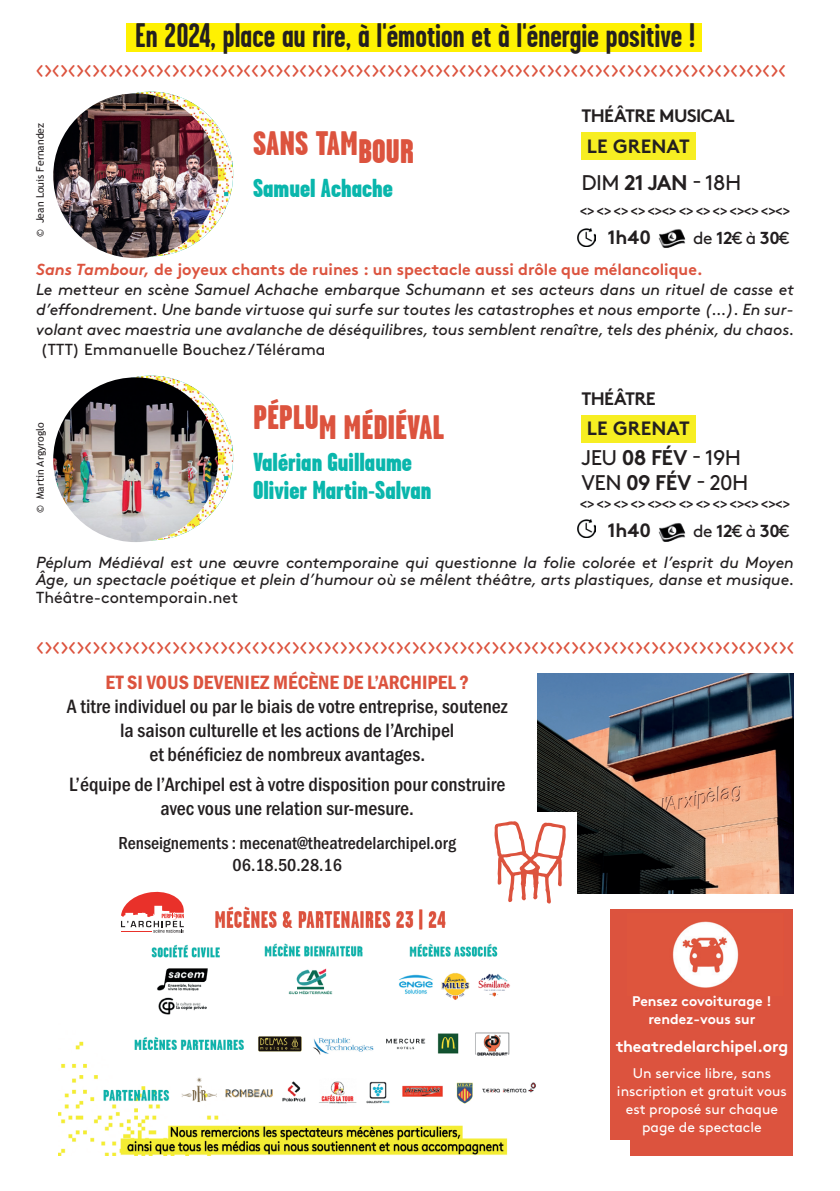
<style>
.page{position:relative;width:840px;height:1191px;background:#fff}
.page>*{position:absolute;margin:0;border:0;box-sizing:border-box;transform-origin:0 0}
.t1{font:34px "Garage Gothic";color:#dc533e;scale:.93 1}
.t2{font:700 34px "Garage Gothic";color:#231f20}
.t3{font:900 34px "Garage Gothic";color:#dc533e}
.t4{font:900 26px/28px "Garage Gothic";color:#09b6ac}
.t5{font:21.2px/25.4px "Brown";letter-spacing:-.025em;color:#231f20}
.t6{font:500 20px/24px "Franklin Gothic URW Cond";color:#231f20;text-align:center}
.t7{font:20px "Franklin Gothic URW Con Dem";color:#dc533e}
.t8{font:19.2px "Brown Bold Alt";letter-spacing:.005em;color:#231f20}
.t9{font:500 18px/21.6px "Franklin Gothic URW Cond";color:#231f20;text-align:center}
.t10{font:18px "Brown Bold Alt";letter-spacing:-.035em;color:#231f20}
.t11{font:17.4px "Brown";color:#231f20}
.t12{font:italic 16px/20px "Brown";letter-spacing:-.005em;color:#231f20;text-align:justify}
.t13{font:16px "Brown Bold Alt";color:#dc533e}
.t14{font:16px "Brown";color:#231f20}
.t15{font:16px "Brown Bold Alt";letter-spacing:-.01em;color:#fff}
.t16{font:14px/18px "Brown";color:#fff;text-align:center}
.t17{font:500 14px "Franklin Gothic URW Cond";color:#231f20}
.t18{font:14px/18px "Brown Bold Alt";color:#fff;text-align:center}
.t19{font:10.4px "Trebuchet MS";color:#231f20}
.s1{font-family:"Brown Bold Alt"}
.s2{font-family:"Brown";font-weight:700;font-style:italic}
</style>
<div class="page">
<img style="left:68px;top:92px;width:165px;height:164px;border-radius:82px">
<img style="left:68px;top:375px;width:165px;height:165px;border-radius:82px">
<img style="left:53px;top:93px;width:165px;height:165px;border-radius:82px">
<img style="left:53px;top:377px;width:165px;height:165px;border-radius:82px">
<div style="left:581px;top:133px;width:114px;height:27px;background:#f7ee22"></div>
<div style="left:581px;top:415px;width:114px;height:27px;background:#f7ee22"></div>
<img style="left:577px;top:229px;width:17px;height:17px">
<img style="left:577px;top:520px;width:17px;height:17px">
<img style="left:658px;top:229px;width:28px;height:19px">
<img style="left:658px;top:523px;width:28px;height:19px">
<div style="left:126px;top:23px;width:575px;height:28px;background:#fff101"></div>
<img style="left:59px;top:906px;width:477px;height:249px">
<div style="left:610px;top:908px;width:182px;height:247px;background:#dc533e"></div>
<img style="left:672px;top:921px;width:67px;height:67px">
<svg style="left:121px;top:891px;width:63px;height:41px"></svg>
<div style="left:596px;top:1140px;width:33px;height:30px;background:#fff"></div>
<img style="left:537px;top:674px;width:256px;height:220px">
<div style="left:526px;top:812px;width:50px;height:96px;background:#fff"></div>
<svg style="left:494px;top:821px;width:71px;height:82px"></svg>
<h1 class="t2" style="left:135px;top:18px;width:561px">En 2024, place au rire, à l'émotion et à l'énergie positive !</h1>
<h1 class="t1" style="left:36px;top:52px;width:807px">&lt;&gt;&lt;&gt;&lt;&gt;&lt;&gt;&lt;&gt;&lt;&gt;&lt;&gt;&lt;&gt;&lt;&gt;&lt;&gt;&lt;&gt;&lt;&gt;&lt;&gt;&lt;&lt;&gt;&lt;&gt;&lt;&gt;&lt;&gt;&lt;&gt;&lt;&gt;&lt;&gt;&lt;&gt;&lt;&gt;&lt;&gt;&lt;&gt;&lt;&gt;&lt;&gt;&lt;&gt;&lt;&gt;&lt;&gt;&lt;&gt;&lt;&gt;&lt;&gt;&lt;&gt;&lt;&gt;&lt;&gt;&lt;&gt;&lt;&gt;&lt;&gt;&lt;&gt;&lt;&gt;&lt;&gt;&lt;&gt;&lt;&gt;&lt;&gt;&lt;&gt;&lt;&gt;&lt;</h1>
<p class="t19" style="left:34px;top:237px;width:116px;rotate:-90deg">© Jean Louis Fernandez</p>
<h1 class="t3" style="left:253px;top:124px;width:162px">SANS TAMBOUR</h1>
<h2 class="t4" style="left:253px;top:173px;width:141px">Samuel Achache</h2>
<p class="t10" style="left:581px;top:101px;width:155px">THÉÂTRE MUSICAL</p>
<p class="t8" style="left:586px;top:130px;width:104px">LE GRENAT</p>
<h3 class="t5" style="left:581px;top:168px;width:161px">DIM <span class="s1">21 JAN</span> - 18H</h3>
<p class="t17" style="left:579px;top:201px;width:211px">&lt;&gt; &lt;&gt; &lt;&gt; &lt;&gt; &lt;&gt;&lt;&gt; &lt;&gt; &lt;&gt; &lt;&gt; &lt;&gt;&lt;&gt; &lt;&gt;&lt;&gt;</p>
<p class="t8" style="left:607px;top:222px;width:45px">1h40</p>
<p class="t11" style="left:692px;top:225px;width:98px">de <span class="s1">12</span>€ à <span class="s1">30</span>€</p>
<p class="t13" style="left:36px;top:256px;width:668px"><span class="s2">Sans Tambour,</span> de joyeux chants de ruines : un spectacle aussi drôle que mélancolique.</p>
<p class="t12" style="left:36px;top:278px;width:759px">Le metteur en scène Samuel Achache embarque Schumann et ses acteurs dans un rituel de casse et d’effondrement. Une bande virtuose qui surfe sur toutes les catastrophes et nous emporte (…). En sur&shy;volant avec maestria une avalanche de déséquilibres, tous semblent renaître, tels des phénix, du chaos.</p>
<p class="t14" style="left:41px;top:337px;width:286px">(TTT) Emmanuelle Bouchez / Télérama</p>
<p class="t19" style="left:34px;top:512px;width:92px;rotate:-90deg">© Martin Argyroglo</p>
<h1 class="t3" style="left:253px;top:408px;width:193px">PÉPLUM MÉDIÉVAL</h1>
<h2 class="t4" style="left:253px;top:447px;width:180px">Valérian Guillaume<br>Olivier Martin-Salvan</h2>
<p class="t10" style="left:581px;top:384px;width:76px">THÉÂTRE</p>
<p class="t8" style="left:586px;top:413px;width:104px">LE GRENAT</p>
<h3 class="t5" style="left:581px;top:443px;width:168px">JEU <span class="s1">08 FÉV</span> - 19H<br>VEN <span class="s1">09 FÉV</span> - 20H</h3>
<p class="t8" style="left:607px;top:515px;width:45px">1h40</p>
<p class="t11" style="left:692px;top:518px;width:98px">de <span class="s1">12</span>€ à <span class="s1">30</span>€</p>
<p class="t17" style="left:579px;top:495px;width:211px">&lt;&gt; &lt;&gt; &lt;&gt; &lt;&gt; &lt;&gt;&lt;&gt; &lt;&gt; &lt;&gt; &lt;&gt; &lt;&gt;&lt;&gt; &lt;&gt;&lt;&gt;</p>
<p class="t12" style="left:36px;top:552px;width:759px;line-height:17.2px">Péplum Médiéval est une œuvre contemporaine qui questionne la folie colorée et l’esprit du Moyen<br>Âge, un spectacle poétique et plein d’humour où se mêlent théâtre, arts plastiques, danse et musique.</p>
<p class="t14" style="left:36px;top:585px;width:203px">Théâtre-contemporain.net</p>
<h1 class="t1" style="left:37px;top:628px;width:816px">&lt;&gt;&lt;&gt;&lt;&gt;&lt;&gt;&lt;&gt;&lt;&gt;&lt;&gt;&lt;&gt;&lt;&gt;&lt;&gt;&lt;&gt;&lt;&gt;&lt;&gt;&lt;&lt;&gt;&lt;&gt;&lt;&gt;&lt;&gt;&lt;&gt;&lt;&gt;&gt;&lt;&gt;&lt;&gt;&lt;&gt;&lt;&gt;&lt;&gt;&lt;&gt;&lt;&gt;&lt;&gt;&lt;&gt;&lt;&gt;&lt;&gt;&lt;&gt;&lt;&gt;&lt;&gt;&lt;&gt;&lt;&gt;&lt;&gt;&lt;&gt;&lt;&gt;&lt;&gt;&lt;&gt;&lt;&gt;&lt;&gt;&lt;&gt;&lt;&gt;&lt;&gt;&lt;&gt;&lt;</h1>
<p class="t7" style="left:105px;top:669px;width:365px">ET SI VOUS DEVENIEZ MÉCÈNE DE L’ARCHIPEL ?</p>
<p class="t6" style="left:67px;top:693px;width:442px">A titre individuel ou par le biais de votre entreprise, soutenez la saison culturelle et les actions de l’Archipel<br>et bénéficiez de nombreux avantages.</p>
<p class="t6" style="left:69px;top:771px;width:437px">L’équipe de l’Archipel est à votre disposition pour construire avec vous une relation sur-mesure.</p>
<p class="t9" style="left:118px;top:831px;width:339px">Renseignements : mecenat@theatredelarchipel.org<br>06.18.50.28.16</p>
<p class="t18" style="left:632px;top:991px;width:141px">Pensez covoiturage ! rendez-vous sur</p>
<p class="t15" style="left:615px;top:1033px;width:174px">theatredelarchipel.org</p>
<p class="t16" style="left:616px;top:1063px;width:171px">Un service libre, sans inscription et gratuit vous est proposé sur chaque page de spectacle</p>
</div>
